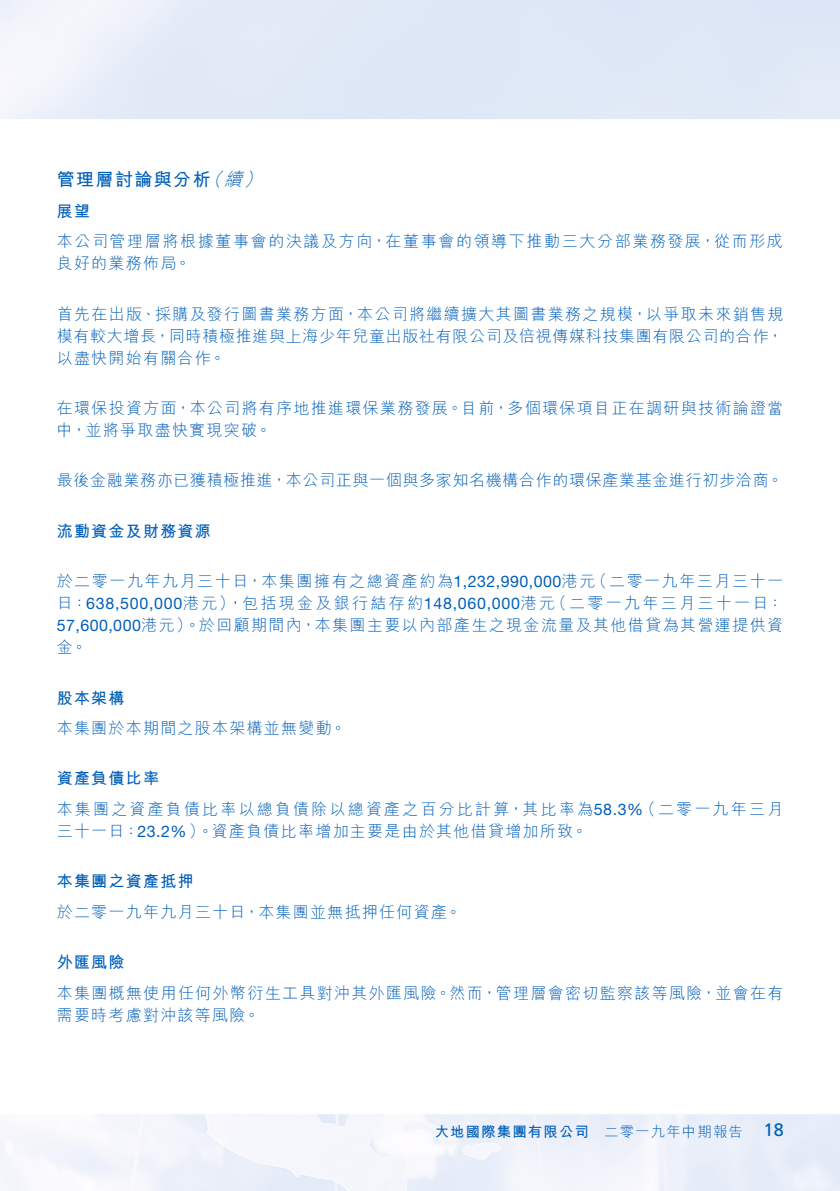
<style>
.page{position:relative;width:840px;height:1191px;background:#fff}
.page>*{position:absolute;margin:0;border:0;box-sizing:border-box;transform-origin:0 0}
.t1{font:700 18px "M Hei HK";letter-spacing:.08em;color:#005fb9}
.t2{font:300 16px/22px "M Hei HK";letter-spacing:.08em;color:#005fb9;text-align:justify}
.t3{font:300 16px/22px "M Hei HK";letter-spacing:.1em;color:#005fb9}
.t4{font:300 16px/30.4px "M Hei HK";letter-spacing:.135em;color:#005fb9}
.t5{font:300 16px "M Hei HK";letter-spacing:.04em;color:#005fb9}
.t6{font:700 16px "M Hei HK";letter-spacing:.08em;color:#005fb9}
.t7{font:700 14.4px "M Hei HK";letter-spacing:.08em;color:#005fb9}
.s1{font-weight:300;font-style:italic}
.s2{font-family:"Helvetica Neue LT Std";font-weight:400}
.s3{font-weight:700}
.s4{font-weight:300}
.s5{font-family:"Frutiger LT Std";font-weight:400;font-size:18px}
</style>
<div class="page">
<p class="t1" style="left:57px;top:166px;width:211px">管理層討論與分析<span class="s1">（續）</span></p>
<p class="t6" style="left:57px;top:199px;width:35px">展望</p>
<p class="t3" style="left:57px;top:230px;width:727px">本公司管理層將根據董事會的決議及方向，在董事會的領導下推動三大分部業務發展，從而形成良好的業務佈局。</p>
<p class="t2" style="left:57px;top:302px;width:727px">首先在出版、採購及發行圖書業務方面，本公司將繼續擴大其圖書業務之規模，以爭取未來銷售規模有較大增長，同時積極推進與上海少年兒童出版社有限公司及倍視傳媒科技集團有限公司的合作，以盡快開始有關合作。</p>
<p class="t2" style="left:57px;top:397px;width:727px">在環保投資方面，本公司將有序地推進環保業務發展。目前，多個環保項目正在調研與技術論證當中，並將爭取盡快實現突破。</p>
<p class="t5" style="left:57px;top:472px;width:727px">最後金融業務亦已獲積極推進，本公司正與一個與多家知名機構合作的環保產業基金進行初步洽商。</p>
<p class="t6" style="left:57px;top:519px;width:155px">流動資金及財務資源</p>
<p class="t2" style="left:57px;top:570px;width:727px">於二零一九年九月三十日，本集團擁有之總資產約為<span class="s2">1,232,990,000</span>港元（二零一九年三月三十一日：<span class="s2">638,500,000</span>港元），包括現金及銀行結存約<span class="s2">148,060,000</span>港元（二零一九年三月三十一日：<span class="s2">57,600,000</span>港元）。於回顧期間內，本集團主要以內部產生之現金流量及其他借貸為其營運提供資金。</p>
<p class="t6" style="left:57px;top:686px;width:69px">股本架構</p>
<p class="t2" style="left:57px;top:717px;width:291px">本集團於本期間之股本架構並無變動。</p>
<p class="t4" style="left:57px;top:763px;width:727px"><span class="s3">資產負債比率<br></span>本集團之資產負債比率以總負債除以總資產之百分比計算，其比率為<span class="s2">58.3%</span>（二零一九年三月</p>
<p class="t2" style="left:57px;top:820px;width:532px">三十一日：<span class="s2">23.2%</span>）。資產負債比率增加主要是由於其他借貸增加所致。</p>
<p class="t6" style="left:57px;top:869px;width:138px">本集團之資產抵押</p>
<p class="t2" style="left:57px;top:900px;width:406px">於二零一九年九月三十日，本集團並無抵押任何資產。</p>
<p class="t6" style="left:57px;top:950px;width:69px">外匯風險</p>
<p class="t2" style="left:57px;top:981px;width:727px">本集團概無使用任何外幣衍生工具對沖其外匯風險。然而，管理層會密切監察該等風險，並會在有需要時考慮對沖該等風險。</p>
<p class="t7" style="left:434px;top:1121px;width:350px">大地國際集團有限公司 <span class="s4">二零一九年中期報告</span> <span class="s5">18</span></p>
</div>
